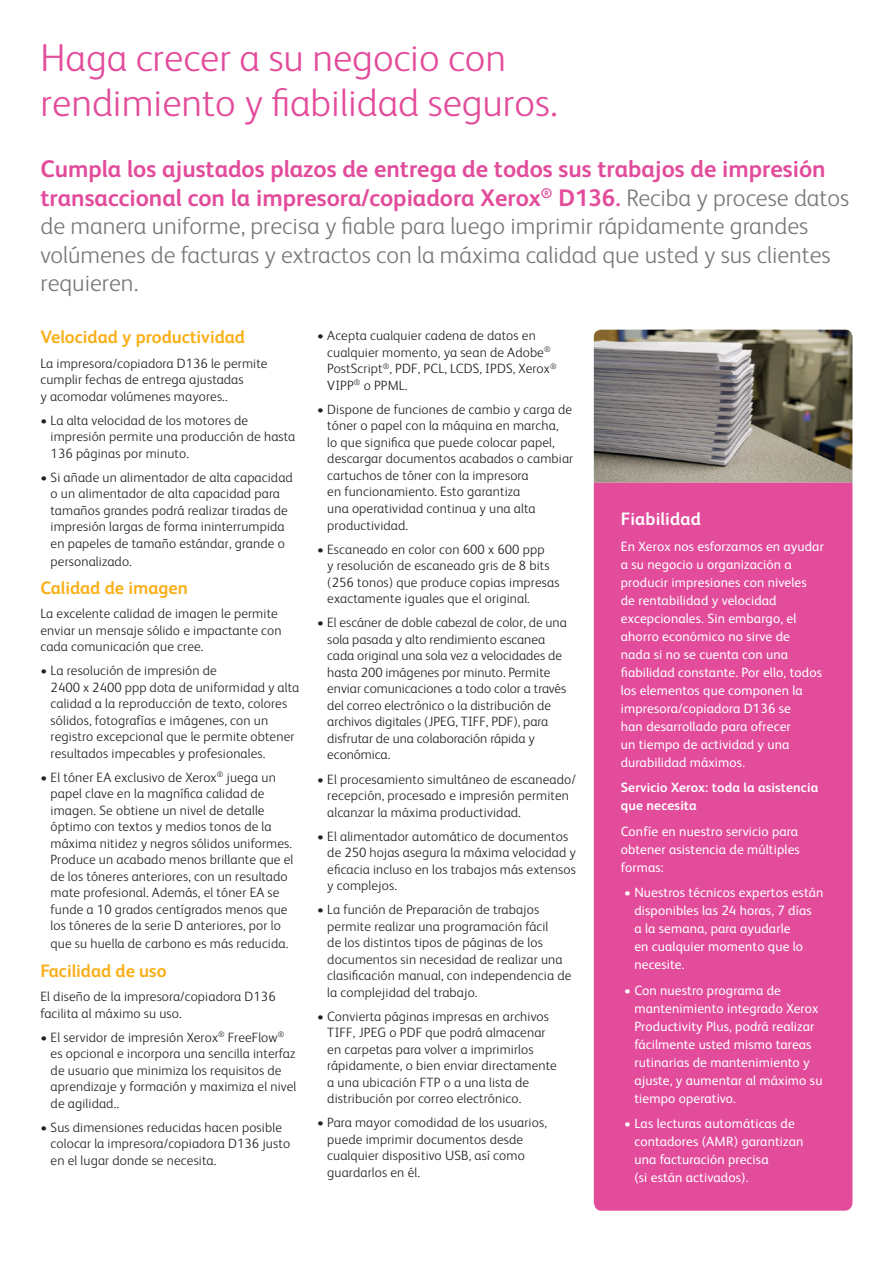
<style>
.page{position:relative;width:893px;height:1263px;background:#fff}
.page>*{position:absolute;margin:0;border:0;box-sizing:border-box;transform-origin:0 0}
.t1{font:300 39px/45px "Xerox Sans";color:#e34b9b}
.t2{font:300 24px/28.5px "Xerox Sans";color:#76787b}
.t3{font:700 18px "Xerox Sans";color:#faaf18}
.t4{font:700 18px "Xerox Sans";letter-spacing:.01em;color:#fff}
.t5{font:300 13.5px/16.5px "Xerox Sans";letter-spacing:.01em;color:#231f20}
.t6{font:13.5px/18px "Xerox Sans";letter-spacing:.01em;color:#fff}
.t7{font:700 13.5px/18px "Xerox Sans";letter-spacing:.01em;color:#fff}
.s1{font-weight:700;color:#e34b9b}
</style>
<div class="page">
<img style="left:594px;top:330px;width:258px;height:153px">
<div style="left:594px;top:483px;width:258px;height:728px;background:#e34b9b"></div>
<h1 class="t1" style="left:40px;top:33px;width:519px">Haga crecer a su negocio con rendimiento y fiabilidad seguros.</h1>
<p class="t2" style="left:40px;top:154px;width:810px"><span class="s1">Cumpla los ajustados plazos de entrega de todos sus trabajos de impresión transaccional con la impresora/copiadora Xerox</span><sup>®</sup> <span class="s1">D136.</span> Reciba y procese datos de manera uniforme, precisa y fiable para luego imprimir rápidamente grandes volúmenes de facturas y extractos con la máxima calidad que usted y sus clientes requieren.</p>
<h3 class="t3" style="left:40px;top:325px;width:206px">Velocidad y productividad</h3>
<p class="t5" style="left:40px;top:354px;width:229px">La impresora/copiadora D136 le permite cumplir fechas de entrega ajustadas<br>y acomodar volúmenes mayores..</p>
<p class="t5" style="left:51px;top:411px;width:246px;text-indent:-10px">• La alta velocidad de los motores de impresión permite una producción de hasta<br>136 páginas por minuto.</p>
<p class="t5" style="left:40px;top:468px;width:254px;text-align:center">• Si añade un alimentador de alta capacidad o un alimentador de alta capacidad para tamaños grandes podrá realizar tiradas de impresión largas de forma ininterrumpida<br>en papeles de tamaño estándar, grande o</p>
<p class="t5" style="left:51px;top:552px;width:83px">personalizado.</p>
<h3 class="t3" style="left:40px;top:576px;width:149px">Calidad de imagen</h3>
<p class="t5" style="left:40px;top:605px;width:243px">La excelente calidad de imagen le permite enviar un mensaje sólido e impactante con cada comunicación que cree.</p>
<p class="t5" style="left:51px;top:662px;width:250px;text-indent:-10px">• La resolución de impresión de<br>2400 x 2400 ppp dota de uniformidad y alta calidad a la reproducción de texto, colores sólidos, fotografías e imágenes, con un registro excepcional que le permite obtener resultados impecables y profesionales.</p>
<p class="t5" style="left:51px;top:768px;width:244px;text-indent:-10px">• El tóner EA exclusivo de Xerox<sup>®</sup> juega un papel clave en la magnífica calidad de imagen. Se obtiene un nivel de detalle óptimo con textos y medios tonos de la máxima nitidez y negros sólidos uniformes.<br>Produce un acabado menos brillante que el de los tóneres anteriores, con un resultado mate profesional. Además, el tóner EA se funde a 10 grados centígrados menos que los tóneres de la serie D anteriores, por lo</p>
<p class="t5" style="left:51px;top:935px;width:239px">que su huella de carbono es más reducida.</p>
<h3 class="t3" style="left:40px;top:958px;width:128px">Facilidad de uso</h3>
<p class="t5" style="left:40px;top:987px;width:237px">El diseño de la impresora/copiadora D136 facilita al máximo su uso.</p>
<p class="t5" style="left:51px;top:1028px;width:247px;text-indent:-10px">• El servidor de impresión Xerox<sup>®</sup> FreeFlow<sup>® </sup>es opcional e incorpora una sencilla interfaz de usuario que minimiza los requisitos de aprendizaje y formación y maximiza el nivel de agilidad..</p>
<p class="t5" style="left:51px;top:1118px;width:241px;text-indent:-10px">• Sus dimensiones reducidas hacen posible colocar la impresora/copiadora D136 justo en el lugar donde se necesita.</p>
<p class="t5" style="left:327px;top:326px;width:231px;text-indent:-10px">• Acepta cualquier cadena de datos en cualquier momento, ya sean de Adobe<sup>®<br></sup>PostScript<sup>®</sup>, PDF, PCL, LCDS, IPDS, Xerox<sup>®<br></sup>VIPP<sup>®</sup> o PPML.</p>
<p class="t5" style="left:327px;top:400px;width:247px;text-indent:-10px">• Dispone de funciones de cambio y carga de tóner o papel con la máquina en marcha,<br>lo que significa que puede colocar papel, descargar documentos acabados o cambiar cartuchos de tóner con la impresora<br>en funcionamiento. Esto garantiza<br>una operatividad continua y una alta productividad.</p>
<p class="t5" style="left:327px;top:540px;width:234px;text-indent:-10px">• Escaneado en color con 600 x 600 ppp<br>y resolución de escaneado gris de 8 bits (256 tonos) que produce copias impresas exactamente iguales que el original.</p>
<p class="t5" style="left:327px;top:614px;width:241px;text-indent:-10px">• El escáner de doble cabezal de color, de una sola pasada y alto rendimiento escanea cada original una sola vez a velocidades de hasta 200 imágenes por minuto. Permite enviar comunicaciones a todo color a través del correo electrónico o la distribución de archivos digitales (JPEG, TIFF, PDF), para disfrutar de una colaboración rápida y económica.</p>
<p class="t5" style="left:327px;top:770px;width:250px;text-indent:-10px">• El procesamiento simultáneo de escaneado/ recepción, procesado e impresión permiten alcanzar la máxima productividad.</p>
<p class="t5" style="left:327px;top:827px;width:250px;text-indent:-10px">• El alimentador automático de documentos de 250 hojas asegura la máxima velocidad y eficacia incluso en los trabajos más extensos y complejos.</p>
<p class="t5" style="left:327px;top:900px;width:246px;text-indent:-10px">• La función de Preparación de trabajos permite realizar una programación fácil<br>de los distintos tipos de páginas de los documentos sin necesidad de realizar una clasificación manual, con independencia de la complejidad del trabajo.</p>
<p class="t5" style="left:327px;top:1007px;width:231px;text-indent:-10px">• Convierta páginas impresas en archivos TIFF, JPEG o PDF que podrá almacenar en carpetas para volver a imprimirlos rápidamente, o bien enviar directamente a una ubicación FTP o a una lista de distribución por correo electrónico.</p>
<p class="t5" style="left:327px;top:1114px;width:221px;text-indent:-10px">• Para mayor comodidad de los usuarios, puede imprimir documentos desde cualquier dispositivo USB, así como guardarlos en él.</p>
<h3 class="t4" style="left:621px;top:506px;width:81px">Fiabilidad</h3>
<p class="t6" style="left:621px;top:536px;width:205px">En Xerox nos esforzamos en ayudar a su negocio u organización a producir impresiones con niveles de rentabilidad y velocidad excepcionales. Sin embargo, el ahorro económico no sirve de<br>nada si no se cuenta con una fiabilidad constante. Por ello, todos los elementos que componen la impresora/copiadora D136 se<br>han desarrollado para ofrecer<br>un tiempo de actividad y una durabilidad máximos.</p>
<p class="t7" style="left:621px;top:778px;width:199px">Servicio Xerox: toda la asistencia que necesita</p>
<p class="t6" style="left:621px;top:821px;width:180px;text-align:justify">Confíe en nuestro servicio para obtener asistencia de múltiples formas:</p>
<p class="t6" style="left:634px;top:883px;width:190px;text-indent:-10px">• Nuestros técnicos expertos están disponibles las 24 horas, 7 días<br>a la semana, para ayudarle<br>en cualquier momento que lo necesite.</p>
<p class="t6" style="left:634px;top:980px;width:190px;text-indent:-10px">• Con nuestro programa de mantenimiento integrado Xerox<br>Productivity Plus, podrá realizar fácilmente usted mismo tareas rutinarias de mantenimiento y ajuste, y aumentar al máximo su tiempo operativo.</p>
<p class="t6" style="left:634px;top:1114px;width:171px;text-indent:-10px">• Las lecturas automáticas de contadores (AMR) garantizan una facturación precisa<br>(si están activados).</p>
</div>
